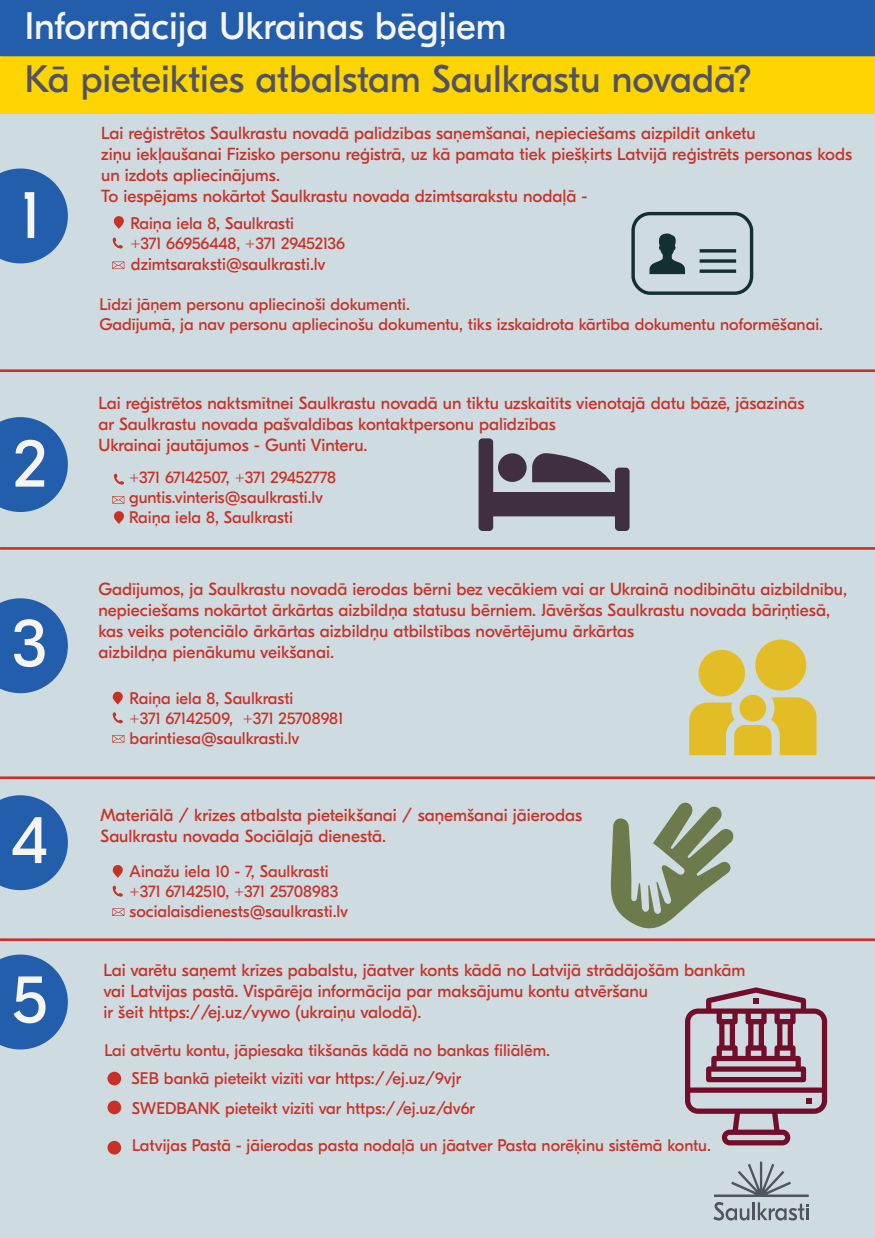
<style>
.page{position:relative;width:875px;height:1238px;background:#fff}
.page>*{position:absolute;margin:0;border:0;box-sizing:border-box;transform-origin:0 0}
.t1{font:67.99px "GT Eesti Pro Display";color:#f6f5f1}
.t2{font:38.32px "GT Eesti Pro Display";color:#515460}
.t3{font:38.32px "GT Eesti Pro Display";color:#f6f5f1}
.t4{font:17.5px/21px "GT Eesti Pro Display";color:#c83127}
.t5{font:17.32px "GT Eesti Pro Display";color:#c83127}
.t6{font:16.8px/20.2px "GT Eesti Pro Display";color:#c83127}
</style>
<div class="page">
<div style="left:0;top:113px;width:875px;height:1125px;background:#cedbe0"></div>
<div style="left:0;top:0;width:875px;height:113px;background:#fed401"></div>
<svg style="left:0;top:168px;width:68px;height:95px;background:#3e72b4"></svg>
<svg style="left:0;top:417px;width:68px;height:95px;background:#3e72b4"></svg>
<svg style="left:0;top:598px;width:68px;height:95px;background:#3e72b4"></svg>
<svg style="left:0;top:795px;width:68px;height:95px;background:#3e72b4"></svg>
<svg style="left:0;top:954px;width:68px;height:95px;background:#3e72b4"></svg>
<div style="left:631px;top:212px;width:122px;height:83px;border:3px solid #132f30;border-radius:17px"></div>
<svg style="left:649px;top:233px;width:36px;height:41px"></svg>
<svg style="left:701px;top:269px;width:33px;height:4px"></svg>
<svg style="left:701px;top:259px;width:33px;height:4px"></svg>
<hr style="left:701px;top:249px;width:33px;height:3px;background:#132f30">
<hr style="left:0;top:369px;width:875px;height:3px;background:#c83127">
<hr style="left:0;top:547px;width:875px;height:3px;background:#c83127">
<hr style="left:0;top:776px;width:875px;height:3px;background:#c83127">
<hr style="left:0;top:938px;width:875px;height:3px;background:#c83127">
<svg style="left:479px;top:438px;width:151px;height:93px;background:#827f8a"></svg>
<svg style="left:114px;top:216px;width:10px;height:13px"></svg>
<svg style="left:113px;top:237px;width:10px;height:11px"></svg>
<svg style="left:114px;top:511px;width:10px;height:13px"></svg>
<svg style="left:114px;top:473px;width:10px;height:11px"></svg>
<svg style="left:112px;top:496px;width:12px;height:7px"></svg>
<svg style="left:112px;top:261px;width:12px;height:8px"></svg>
<svg style="left:113px;top:691px;width:10px;height:13px"></svg>
<svg style="left:113px;top:712px;width:10px;height:11px"></svg>
<svg style="left:112px;top:735px;width:12px;height:7px"></svg>
<svg style="left:113px;top:865px;width:10px;height:13px"></svg>
<svg style="left:113px;top:885px;width:10px;height:11px"></svg>
<svg style="left:112px;top:908px;width:12px;height:8px"></svg>
<svg style="left:740px;top:695px;width:26px;height:26px"></svg>
<div style="left:699px;top:650px;width:46px;height:46px;background:#e2bd26;border-radius:50%"></div>
<div style="left:755px;top:639px;width:51px;height:51px;background:#e2bd26;border-radius:50%"></div>
<svg style="left:689px;top:697px;width:128px;height:58px;background:#ddc34e"></svg>
<div style="left:108px;top:1071px;width:13px;height:14px;background:#c83127;border-radius:50%"></div>
<div style="left:108px;top:1100px;width:13px;height:14px;background:#c83127;border-radius:50%"></div>
<div style="left:108px;top:1140px;width:13px;height:14px;background:#c83127;border-radius:50%"></div>
<svg style="left:713px;top:1161px;width:96px;height:59px;background:#afbac1"></svg>
<svg style="left:611px;top:801px;width:123px;height:130px;background:#a2af9e"></svg>
<svg style="left:685px;top:987px;width:142px;height:158px;background:#ad929f"></svg>
<div style="left:0;top:0;width:875px;height:56px;background:#235eac"></div>
<h2 class="t3" style="left:25px;top:5px;width:483px">Informācija Ukrainas bēgļiem</h2>
<h2 class="t2" style="left:25px;top:58px;width:729px">Kā pieteikties atbalstam Saulkrastu novadā?</h2>
<p class="t4" style="left:101px;top:123px;width:753px">Lai reģistrētos Saulkrastu novadā palīdzības saņemšanai, nepieciešams aizpildīt anketu<br>ziņu iekļaušanai Fizisko personu reģistrā, uz kā pamata tiek piešķirts Latvijā reģistrēts personas kods un izdots apliecinājums.<br>To iespējams nokārtot Saulkrastu novada dzimtsarakstu nodaļā -</p>
<p class="t6" style="left:130px;top:213px;width:216px">Raiņa iela 8, Saulkrasti<br>+371 66956448, +371 29452136</p>
<h1 class="t1" style="left:20px;top:178px;width:23px">1</h1>
<p class="t5" style="left:131px;top:255px;width:196px">dzimtsaraksti@saulkrasti.lv</p>
<h1 class="t1" style="left:13px;top:426px;width:35px">2</h1>
<h1 class="t1" style="left:12px;top:606px;width:37px">3</h1>
<h1 class="t1" style="left:11px;top:802px;width:38px">4</h1>
<h1 class="t1" style="left:12px;top:962px;width:37px">5</h1>
<p class="t6" style="left:99px;top:295px;width:725px">Līdzi jāņem personu apliecinoši dokumenti.<br>Gadījumā, ja nav personu apliecinošu dokumentu, tiks izskaidrota kārtība dokumentu noformēšanai.</p>
<p class="t4" style="left:98px;top:392px;width:708px">Lai reģistrētos naktsmītnei Saulkrastu novadā un tiktu uzskaitīts vienotajā datu bāzē, jāsazinās ar Saulkrastu novada pašvaldības kontaktpersonu palīdzības<br>Ukrainai jautājumos - Gunti Vinteru.</p>
<p class="t6" style="left:129px;top:467px;width:209px">+371 67142507, +371 29452778 guntis.vinteris@saulkrasti.lv<br>Raiņa iela 8, Saulkrasti</p>
<p class="t4" style="left:98px;top:578px;width:750px">Gadījumos, ja Saulkrastu novadā ierodas bērni bez vecākiem vai ar Ukrainā nodibinātu aizbildnību, nepieciešams nokārtot ārkārtas aizbildņa statusu bērniem. Jāvēršas Saulkrastu novada bāriņtiesā, kas veiks potenciālo ārkārtas aizbildņu atbilstības novērtējumu ārkārtas<br>aizbildņa pienākumu veikšanai.</p>
<p class="t6" style="left:130px;top:688px;width:215px">Raiņa iela 8, Saulkrasti<br>+371 67142509, +371 25708981 barintiesa@saulkrasti.lv</p>
<p class="t4" style="left:101px;top:804px;width:483px">Materiālā / krīzes atbalsta pieteikšanai / saņemšanai jāierodas<br>Saulkrastu novada Sociālajā dienestā.</p>
<p class="t6" style="left:130px;top:861px;width:220px">Ainažu iela 10 - 7, Saulkrasti +371 67142510, +371 25708983 socialaisdienests@saulkrasti.lv</p>
<p class="t4" style="left:103px;top:959px;width:644px">Lai varētu saņemt krīzes pabalstu, jāatver konts kādā no Latvijā strādājošām bankām vai Latvijas pastā. Vispārēja informācija par maksājumu kontu atvēršanu<br>ir šeit https://ej.uz/vywo (ukraiņu valodā).</p>
<p class="t6" style="left:132px;top:1036px;width:420px;line-height:28px;text-indent:-27px">Lai atvērtu kontu, jāpiesaka tikšanās kādā no bankas filiālēm.<br>SEB bankā pieteikt vizīti var https://ej.uz/9vjr</p>
<p class="t6" style="left:132px;top:1098px;width:345px">SWEDBANK pieteikt vizīti var https://ej.uz/dv6r</p>
<p class="t6" style="left:132px;top:1135px;width:580px">Latvijas Pastā - jāierodas pasta nodaļā un jāatver Pasta norēķinu sistēmā kontu.</p>
</div>
